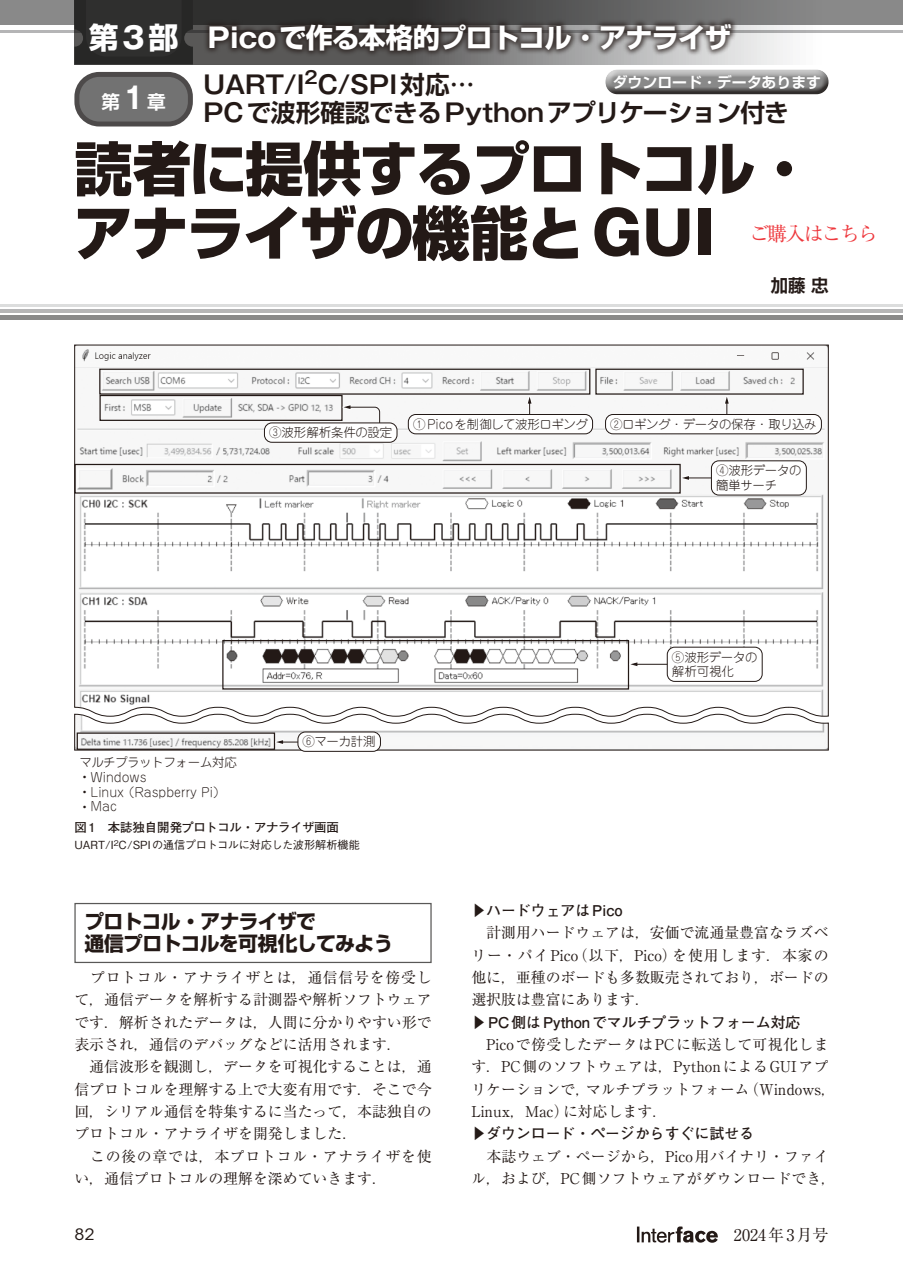
<style>
.page{position:relative;width:903px;height:1275px;background:#fff}
.page>*{position:absolute;margin:0;border:0;box-sizing:border-box;transform-origin:0 0}
.t1{font:800 58.27px/64.4px "Shin Go Pro";letter-spacing:-.035em;color:#231916}
.t2{font:700 27.3px "Shin Go Pro";letter-spacing:-.035em;color:#fff}
.t3{font:700 24.85px "Shin Go Pro De";letter-spacing:-.035em;color:#231916}
.t4{font:700 24.85px "Gothic MB101 Pro De";color:#231916}
.t5{font:700 19.78px/22.4px "Shin Go Pro";letter-spacing:-.035em;color:#231916}
.t6{font:19.78px "Ryumin Pr 6 N";letter-spacing:-.09em;color:#ee383d}
.t7{font:700 18.55px "Shin Go Pro De";color:#fff}
.t8{font:700 17.32px "Shin Go Pro De";color:#231916}
.t9{font:16.1px "Ryumin Pro";color:#231916}
.t10{font:15.58px "ITC Avant Garde Std";color:#231916;scale:1.11 1}
.t11{font:14.88px/22.4px "Ryumin Pro";color:#231916}
.t12{font:700 14.88px "Futo Go B101 Pro";color:#231916}
.t13{font:700 14.88px "Shin Go Pro De";color:#fff}
.t14{font:300 12.42px/14.9px "Jun 101 Pro";color:#231916}
.t15{font:300 12.42px "Jun 101 Pro";letter-spacing:-.035em;color:#231916}
.t16{font:700 12.42px "Futo Go B101 Pro";letter-spacing:-.035em;color:#231916}
.t17{font:300 12.42px/14.9px "Jun 101 Pro";letter-spacing:-.02em;color:#231916}
.t18{font:500 11.2px "Gothic BBB Pro";color:#231916}
.s1{font-size:29.75px}
.s2{font-family:"Gothic MB101 Pro";font-size:29.75px}
.s3{font-family:"Gothic MB101 Pro"}
.s4{font-family:"Gothic MB101 Pro De"}
.s5{font-family:"Shin Go Pro De"}
.s6{font-family:"Gothic MB101 Pro De";font-size:29.75px}
.s7{font-size:21px}
</style>
<div class="page">
<svg style="left:637px;top:1226px;width:81px;height:17px"></svg>
<div style="left:0;top:0;width:903px;height:25px;background:#898989"></div>
<hr style="left:0;top:30px;width:903px;height:2px;background:#b5b5b6">
<hr style="left:0;top:309px;width:903px;height:4px;background:#b5b5b6">
<div style="left:0;top:315px;width:903px;height:5px;background:#898989"></div>
<hr style="left:0;top:304px;width:903px;height:2px;background:#dcdddd">
<div style="left:74px;top:903px;width:358px;height:60px;border:1px solid #595857"></div>
<svg style="left:74px;top:345px;width:755px;height:369px"></svg>
<div style="left:99px;top:369px;width:491px;height:26px;border:1px solid #231916"></div>
<div style="left:595px;top:369px;width:209px;height:26px;border:1px solid #231916"></div>
<div style="left:74px;top:464px;width:607px;height:30px;border:1px solid #231916"></div>
<div style="left:222px;top:640px;width:407px;height:50px;border:1px solid #231916"></div>
<hr style="left:529px;top:400px;width:2px;height:33px;background:#fff">
<hr style="left:529px;top:400px;width:1px;height:32px;background:#231916">
<svg style="left:525px;top:389px;width:9px;height:17px"></svg>
<div style="left:408px;top:414px;width:184px;height:20px;background:#fff;border-radius:7px"></div>
<div style="left:408px;top:414px;width:185px;height:20px;border:1px solid #231916;border-radius:7px"></div>
<hr style="left:726px;top:400px;width:2px;height:33px;background:#fff">
<hr style="left:726px;top:400px;width:1px;height:32px;background:#231916">
<svg style="left:722px;top:389px;width:9px;height:17px"></svg>
<div style="left:605px;top:414px;width:216px;height:20px;background:#fff;border-radius:7px"></div>
<div style="left:605px;top:414px;width:217px;height:20px;border:1px solid #231916;border-radius:7px"></div>
<div style="left:99px;top:395px;width:244px;height:26px;border:1px solid #231916"></div>
<svg style="left:336px;top:403px;width:46px;height:20px"></svg>
<div style="left:264px;top:423px;width:133px;height:19px;background:#fff;border-radius:7px"></div>
<div style="left:264px;top:423px;width:133px;height:20px;border:1px solid #231916;border-radius:7px"></div>
<hr style="left:685px;top:477px;width:68px;height:2px;background:#fff">
<hr style="left:685px;top:478px;width:68px;height:1px;background:#231916">
<svg style="left:674px;top:473px;width:17px;height:9px"></svg>
<div style="left:711px;top:461px;width:95px;height:34px;background:#fff;border-radius:7px"></div>
<div style="left:711px;top:460px;width:96px;height:35px;border:1px solid #231916;border-radius:7px"></div>
<hr style="left:634px;top:663px;width:67px;height:2px;background:#fff">
<hr style="left:634px;top:664px;width:67px;height:1px;background:#231916">
<svg style="left:623px;top:660px;width:17px;height:9px"></svg>
<div style="left:667px;top:647px;width:95px;height:34px;background:#fff;border-radius:7px"></div>
<div style="left:667px;top:647px;width:95px;height:35px;border:1px solid #231916;border-radius:7px"></div>
<svg style="left:74px;top:714px;width:755px;height:37px"></svg>
<div style="left:298px;top:732px;width:82px;height:19px;background:#fff;border-radius:7px"></div>
<div style="left:298px;top:732px;width:83px;height:20px;border:1px solid #231916;border-radius:7px"></div>
<div style="left:77px;top:74px;width:113px;height:50px;background:#727272;border-radius:22px"></div>
<div style="left:74px;top:72px;width:119px;height:54px;border:5px solid #4d4a4a;border-radius:22px"></div>
<svg style="left:74px;top:0;width:829px;height:64px"></svg>
<div style="left:203px;top:17px;width:535px;height:40px;background:#231916;opacity:.75"></div>
<div style="left:602px;top:66px;width:228px;height:23px;background:#fff;opacity:.75"></div>
<div style="left:602px;top:72px;width:228px;height:24px;background:#231916;opacity:.75"></div>
<h2 class="t2" style="left:89px;top:16px;width:644px"><span class="s1">第</span> <span class="s2">3</span> <span class="s1">部</span> <span class="s3">Pico</span> で作る本格的プロトコル<span class="s3">・</span>アナライザ</h2>
<p class="t13" style="left:613px;top:70px;width:210px">ダウンロード<span class="s4">・</span>データあります</p>
<h3 class="t4" style="left:203px;top:64px;width:273px">UART/I<sup>2</sup>C/SPI<span class="s5">対応</span>…</h3>
<h3 class="t3" style="left:203px;top:92px;width:587px"><span class="s4">PC</span>で波形確認できる<span class="s4">Python</span>アプリケーション付き</h3>
<p class="t7" style="left:101px;top:87px;width:66px">第<span class="s6">1</span>章</p>
<h1 class="t1" style="left:74px;top:130px;width:741px">読者に提供するプロトコル<span class="s3">・</span>アナライザの機能と <span class="s3">GUI</span></h1>
<h3 class="t6" style="left:749px;top:218px;width:130px">ご購入はこちら</h3>
<p class="t8" style="left:771px;top:271px;width:59px">加藤 忠</p>
<p class="t14" style="left:269px;top:424px;width:125px">③波形解析条件の設定</p>
<p class="t15" style="left:413px;top:414px;width:176px">① Pico を制御して波形ロギング</p>
<p class="t15" style="left:610px;top:414px;width:208px">②ロギング・データの保存・取り込み</p>
<p class="t17" style="left:716px;top:462px;width:87px">④波形データの簡単サーチ</p>
<p class="t14" style="left:74px;top:753px;width:164px;text-indent:5px">マルチプラットフォーム対応<span class="s7">・</span>Windows<br><span class="s7">・</span>Linux （Raspberry Pi）<span class="s7">・</span>Mac</p>
<p class="t14" style="left:303px;top:733px;width:75px">⑥マーカ計測</p>
<p class="t16" style="left:74px;top:817px;width:266px">図1　本誌独自開発プロトコル・アナライザ画面</p>
<p class="t18" style="left:74px;top:836px;width:287px">UART/I<sup>2</sup>C/SPIの通信プロトコルに対応した波形解析機能</p>
<p class="t14" style="left:672px;top:648px;width:87px">⑤波形データの解析可視化</p>
<h3 class="t5" style="left:84px;top:908px;width:310px">プロトコル・アナライザで<br>通信プロトコルを可視化してみよう</h3>
<p class="t11" style="left:74px;top:965px;width:359px">　プロトコル・アナライザとは，通信信号を傍受して，通信データを解析する計測器や解析ソフトウェアです．解析されたデータは，人間に分かりやすい形で表示され，通信のデバッグなどに活用されます．<br>　通信波形を観測し，データを可視化することは，通信プロトコルを理解する上で大変有用です．そこで今回，シリアル通信を特集するに当たって，本誌独自のプロトコル・アナライザを開発しました．<br>　この後の章では，本プロトコル・アナライザを使い，通信プロトコルの理解を深めていきます．</p>
<p class="t12" style="left:471px;top:898px;width:153px">▶ハードウェアはPico</p>
<p class="t11" style="left:471px;top:920px;width:359px;text-align:justify;text-indent:15px">計測用ハードウェアは，安価で流通量豊富なラズベリー・パイPico（以下，Pico）を使用します．本家の他に，亜種のボードも多数販売されており，ボードの選択肢は豊富にあります．</p>
<p class="t12" style="left:471px;top:1010px;width:331px">▶PC側はPythonでマルチプラットフォーム対応</p>
<p class="t11" style="left:471px;top:1032px;width:366px;text-indent:15px">Picoで傍受したデータはPCに転送して可視化します．PC側のソフトウェアは，PythonによるGUIアプリケーションで，マルチプラットフォーム（Windows，<br>Linux，Mac）に対応します．</p>
<p class="t12" style="left:471px;top:1122px;width:284px">▶ダウンロード・ページからすぐに試せる</p>
<p class="t11" style="left:471px;top:1144px;width:366px;text-align:center">本誌ウェブ・ページから，Pico用バイナリ・ファイ<br>ル，および，PC側ソフトウェアがダウンロードでき，</p>
<p class="t10" style="left:74px;top:1225px;width:20px">82</p>
<p class="t9" style="left:718px;top:1222px;width:112px">　2024年3月号</p>
</div>
